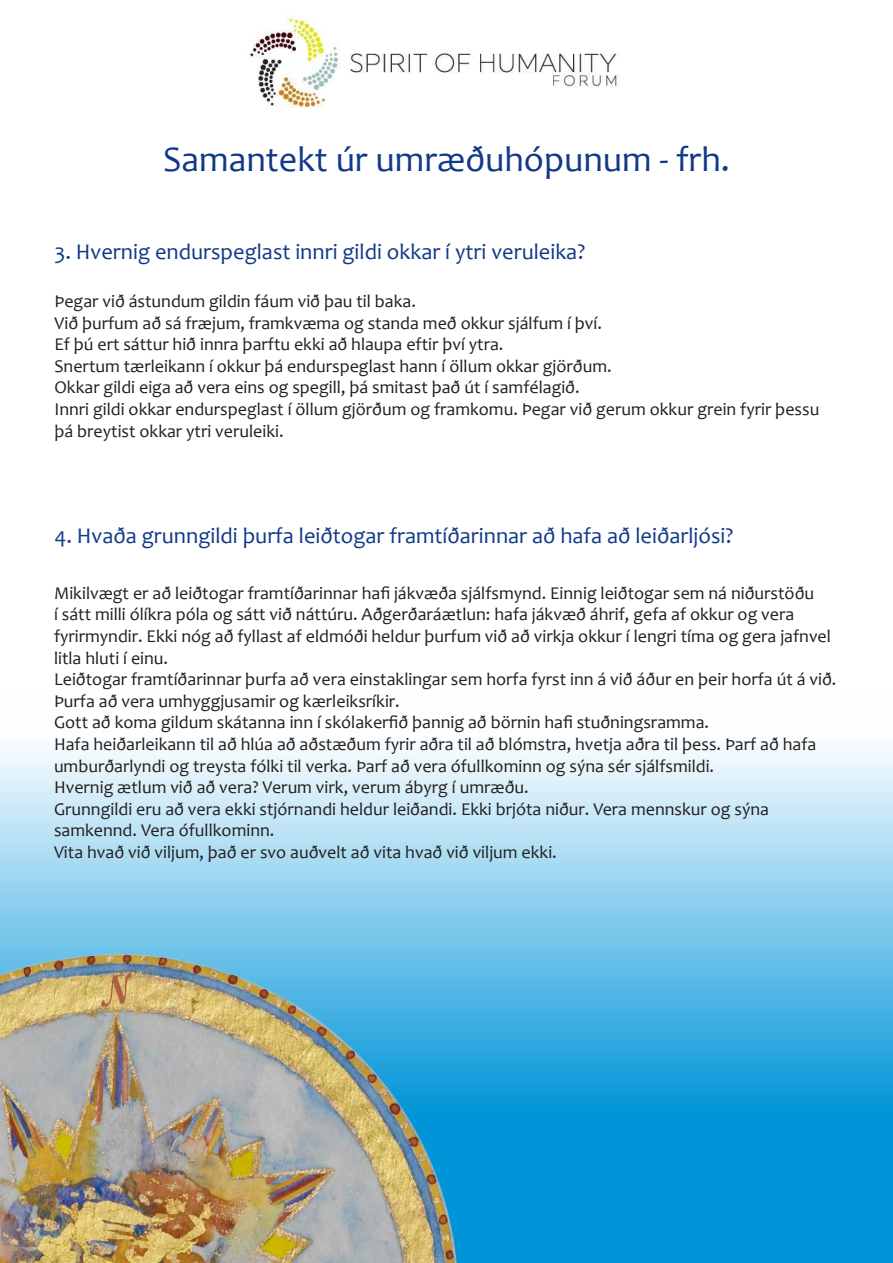
<style>
.page{position:relative;width:893px;height:1263px;background:#fff}
.page>*{position:absolute;margin:0;border:0;box-sizing:border-box;transform-origin:0 0}
.t1{font:36px "Candara";color:#123988}
.t2{font:22.5px "Candara";color:#123988}
.t3{font:18px/21.6px "Candara";color:#231f20}
</style>
<div class="page">
<svg style="left:0;top:749px;width:893px;height:514px;background:#72c4e9"></svg>
<img style="left:0;top:946px;width:470px;height:317px">
<img style="left:248px;top:16px;width:369px;height:92px">
<h1 class="t1" style="left:163px;top:136px;width:568px">Samantekt úr umræðuhópunum - frh.</h1>
<p class="t2" style="left:54px;top:238px;width:532px">3. Hvernig endurspeglast innri gildi okkar í ytri veruleika?</p>
<p class="t3" style="left:54px;top:290px;width:766px">Þegar við ástundum gildin fáum við þau til baka.<br>Við þurfum að sá fræjum, framkvæma og standa með okkur sjálfum í því.<br>Ef þú ert sáttur hið innra þarftu ekki að hlaupa eftir því ytra.<br>Snertum tærleikann í okkur þá endurspeglast hann í öllum okkar gjörðum.<br>Okkar gildi eiga að vera eins og spegill, þá smitast það út í samfélagið.<br>Innri gildi okkar endurspeglast í öllum gjörðum og framkomu. Þegar við gerum okkur grein fyrir þessu þá breytist okkar ytri veruleiki.</p>
<p class="t2" style="left:54px;top:521px;width:680px">4. Hvaða grunngildi þurfa leiðtogar framtíðarinnar að hafa að leiðarljósi?</p>
<p class="t3" style="left:54px;top:582px;width:784px">Mikilvægt er að leiðtogar framtíðarinnar hafi jákvæða sjálfsmynd. Einnig leiðtogar sem ná niðurstöðu<br>í sátt milli ólíkra póla og sátt við náttúru. Aðgerðaráætlun: hafa jákvæð áhrif, gefa af okkur og vera fyrirmyndir. Ekki nóg að fyllast af eldmóði heldur þurfum við að virkja okkur í lengri tíma og gera jafnvel litla hluti í einu.<br>Leiðtogar framtíðarinnar þurfa að vera einstaklingar sem horfa fyrst inn á við áður en þeir horfa út á við.<br>Þurfa að vera umhyggjusamir og kærleiksríkir.<br>Gott að koma gildum skátanna inn í skólakerfið þannig að börnin hafi stuðningsramma.<br>Hafa heiðarleikann til að hlúa að aðstæðum fyrir aðra til að blómstra, hvetja aðra til þess. Þarf að hafa umburðarlyndi og treysta fólki til verka. Þarf að vera ófullkominn og sýna sér sjálfsmildi.<br>Hvernig ætlum við að vera? Verum virk, verum ábyrg í umræðu.<br>Grunngildi eru að vera ekki stjórnandi heldur leiðandi. Ekki brjóta niður. Vera mennskur og sýna samkennd. Vera ófullkominn.<br>Vita hvað við viljum, það er svo auðvelt að vita hvað við viljum ekki.</p>
</div>
